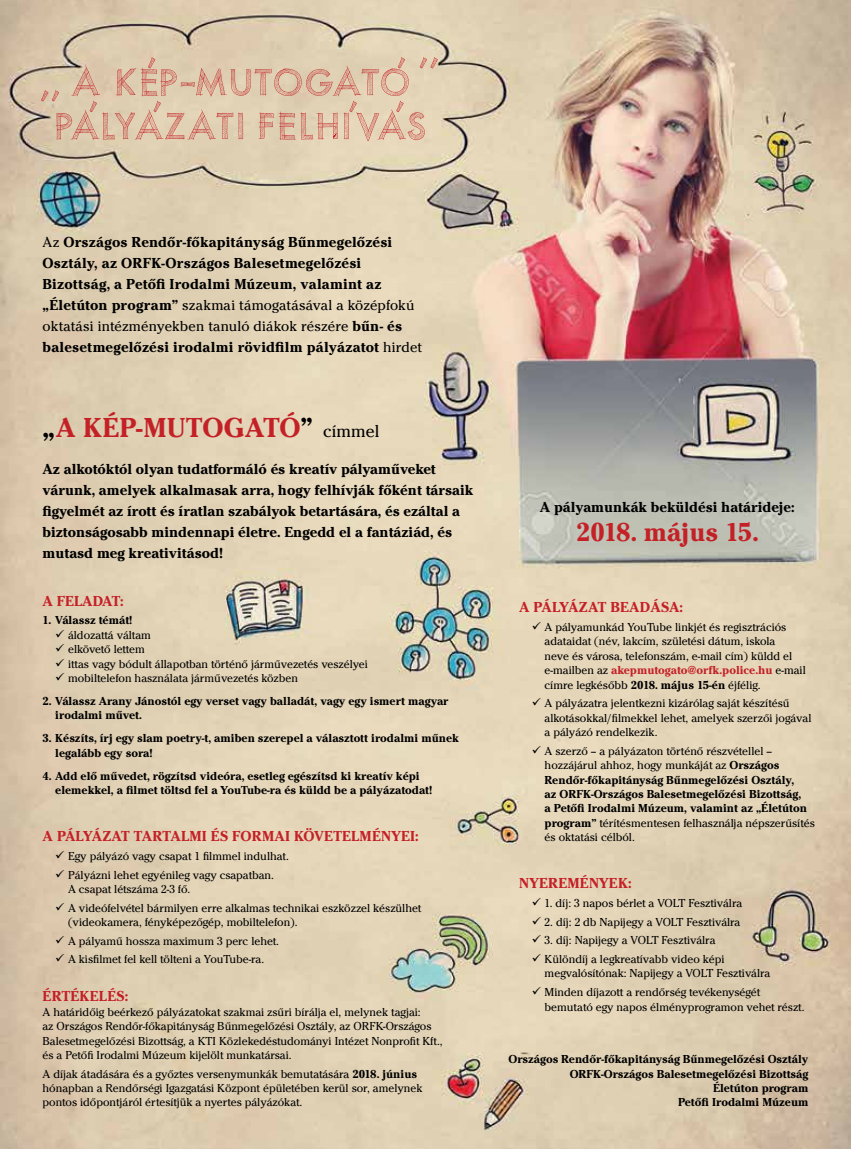
<style>
.page{position:relative;width:851px;height:1149px;background:#fff}
.page>*{position:absolute;margin:0;border:0;box-sizing:border-box;transform-origin:0 0}
.t1{font:700 28.5px "Cheltenham Itc TOT";letter-spacing:.005em;color:#c42127}
.t2{font:700 27px "Cheltenham Itc TOT";color:#c42127}
.t3{font:700 15px/21px "Cheltenham Itc TOT";color:#000}
.t4{font:700 15px "Cheltenham Itc TOT";letter-spacing:.015em;color:#c42127}
.t5{font:12px/14.4px "Cheltenham Itc TOT";color:#000}
.t6{font:700 12px/14.4px "Cheltenham Itc TOT";color:#000}
.s1{font-weight:400}
.s2{color:#000}
.s3{font-weight:400;font-size:18px;color:#000}
.s4{font-weight:700}
.s5{font-weight:700;color:#c42127}
</style>
<div class="page">
<img style="left:0;top:0;width:850px;height:1148px">
<svg style="left:41px;top:57px;width:396px;height:84px;background:#dcc0a7"></svg>
<svg style="left:65px;top:638px;width:12px;height:1px"></svg>
<svg style="left:65px;top:653px;width:12px;height:1px"></svg>
<svg style="left:65px;top:667px;width:12px;height:1px"></svg>
<svg style="left:65px;top:681px;width:12px;height:1px"></svg>
<svg style="left:65px;top:859px;width:12px;height:1px"></svg>
<svg style="left:65px;top:878px;width:12px;height:1px"></svg>
<svg style="left:65px;top:911px;width:12px;height:1px"></svg>
<svg style="left:65px;top:944px;width:12px;height:1px"></svg>
<svg style="left:65px;top:963px;width:12px;height:1px"></svg>
<svg style="left:541px;top:630px;width:12px;height:1px"></svg>
<svg style="left:541px;top:707px;width:12px;height:1px"></svg>
<svg style="left:541px;top:754px;width:12px;height:1px"></svg>
<svg style="left:541px;top:906px;width:12px;height:1px"></svg>
<svg style="left:541px;top:925px;width:12px;height:1px"></svg>
<svg style="left:541px;top:944px;width:12px;height:1px"></svg>
<svg style="left:541px;top:962px;width:12px;height:1px"></svg>
<svg style="left:541px;top:995px;width:12px;height:1px"></svg>
<p class="t3" style="left:43px;top:231px;width:380px"><span class="s1">Az</span> Országos Rendőr-főkapitányság Bűnmegelőzési Osztály, az ORFK-Országos Balesetmegelőzési Bizottság, a Petőfi Irodalmi Múzeum, valamint az „Életúton program” <span class="s1">szakmai támogatásával a középfokú oktatási intézményekben tanuló diákok részére</span> bűn- és balesetmegelőzési irodalmi rövidfilm pályázatot <span class="s1">hirdet</span></p>
<h1 class="t1" style="left:43px;top:410px;width:338px"><span class="s2">„</span>A KÉP-MUTOGATÓ<span class="s2">”</span> <span class="s3">címmel</span></h1>
<p class="t3" style="left:43px;top:458px;width:432px">Az alkotóktól olyan tudatformáló és kreatív pályaműveket várunk, amelyek alkalmasak arra, hogy felhívják főként társaik figyelmét az írott és íratlan szabályok betartására, és ezáltal a biztonságosabb mindennapi életre. Engedd el a fantáziád, és mutasd meg kreativitásod!</p>
<p class="t4" style="left:43px;top:592px;width:83px">A FELADAT:</p>
<p class="t6" style="left:43px;top:613px;width:91px">1. Válassz témát!</p>
<p class="t5" style="left:55px;top:627px;width:97px">✓ áldozattá váltam</p>
<p class="t5" style="left:55px;top:642px;width:91px">✓ elkövető lettem</p>
<p class="t5" style="left:55px;top:656px;width:314px">✓ ittas vagy bódult állapotban történő járművezetés veszélyei</p>
<p class="t5" style="left:55px;top:670px;width:244px">✓ mobiltelefon használata járművezetés közben</p>
<p class="t6" style="left:55px;top:693px;width:395px;text-indent:-13px">2. Válassz Arany Jánostól egy verset vagy balladát, vagy egy ismert magyar irodalmi művet.</p>
<p class="t6" style="left:55px;top:731px;width:405px;text-indent:-13px">3. Készíts, írj egy slam poetry-t, amiben szerepel a választott irodalmi műnek legalább egy sora!</p>
<p class="t6" style="left:55px;top:768px;width:378px;text-indent:-13px">4. Add elő művedet, rögzítsd videóra, esetleg egészítsd ki kreatív képi elemekkel, a filmet töltsd fel a YouTube-ra és küldd be a pályázatodat!</p>
<p class="t4" style="left:43px;top:827px;width:377px">A PÁLYÁZAT TARTALMI ÉS FORMAI KÖVETELMÉNYEI:</p>
<p class="t5" style="left:55px;top:848px;width:235px">✓ Egy pályázó vagy csapat 1 filmmel indulhat.</p>
<p class="t5" style="left:68px;top:867px;width:207px;text-indent:-13px">✓ Pályázni lehet egyénileg vagy csapatban.<br>A csapat létszáma 2-3 fő.</p>
<p class="t5" style="left:68px;top:900px;width:354px;text-indent:-13px">✓ A videófelvétel bármilyen erre alkalmas technikai eszközzel készülhet (videokamera, fényképezőgép, mobiltelefon).</p>
<p class="t5" style="left:55px;top:933px;width:225px">✓ A pályamű hossza maximum 3 perc lehet.</p>
<p class="t5" style="left:55px;top:952px;width:210px">✓ A kisfilmet fel kell tölteni a YouTube-ra.</p>
<p class="t4" style="left:43px;top:987px;width:87px">ÉRTÉKELÉS:</p>
<p class="t5" style="left:43px;top:1004px;width:401px">A határidőig beérkező pályázatokat szakmai zsűri bírálja el, melynek tagjai:<br>az Országos Rendőr-főkapitányság Bűnmegelőzési Osztály, az ORFK-Országos Balesetmegelőzési Bizottság, a KTI Közlekedéstudományi Intézet Nonprofit Kft., és a Petőfi Irodalmi Múzeum kijelölt munkatársai.</p>
<p class="t5" style="left:43px;top:1066px;width:381px">A díjak átadására és a győztes versenymunkák bemutatására <span class="s4">2018. június </span>hónapban a Rendőrségi Igazgatási Központ épületében kerül sor, amelynek pontos időpontjáról értesítjük a nyertes pályázókat.</p>
<p class="t3" style="left:540px;top:497px;width:256px">A pályamunkák beküldési határideje:</p>
<h2 class="t2" style="left:576px;top:516px;width:184px">2018. május 15.</h2>
<p class="t4" style="left:519px;top:598px;width:165px">A PÁLYÁZAT BEADÁSA:</p>
<p class="t5" style="left:544px;top:619px;width:262px;text-indent:-13px">✓ A pályamunkád YouTube linkjét és regisztrációs adataidat (név, lakcím, születési dátum, iskola<br>neve és városa, telefonszám, e-mail cím) küldd el e-mailben az <span class="s5">akepmutogato@orfk.police.hu</span> e-mail címre legkésőbb <span class="s4">2018. május 15-én</span> éjfélig.</p>
<p class="t5" style="left:544px;top:696px;width:268px;text-indent:-13px">✓ A pályázatra jelentkezni kizárólag saját készítésű alkotásokkal/filmekkel lehet, amelyek szerzői jogával a pályázó rendelkezik.</p>
<p class="t6" style="left:544px;top:743px;width:272px;text-indent:-13px">✓ <span class="s1">A szerző – a pályázaton történő részvétellel – hozzájárul ahhoz, hogy munkáját az</span> Országos Rendőr-főkapitányság Bűnmegelőzési Osztály,<br>az ORFK-Országos Balesetmegelőzési Bizottság,<br>a Petőfi Irodalmi Múzeum, valamint az „Életúton program” <span class="s1">térítésmentesen felhasználja népszerűsítés és oktatási célból.</span></p>
<p class="t4" style="left:519px;top:874px;width:114px">NYEREMÉNYEK:</p>
<p class="t5" style="left:531px;top:895px;width:212px">✓ 1. díj: 3 napos bérlet a VOLT Fesztiválra</p>
<p class="t5" style="left:531px;top:914px;width:210px">✓ 2. díj: 2 db Napijegy a VOLT Fesztiválra</p>
<p class="t5" style="left:531px;top:933px;width:185px">✓ 3. díj: Napijegy a VOLT Fesztiválra</p>
<p class="t5" style="left:544px;top:951px;width:227px;text-indent:-13px">✓ Különdíj a legkreatívabb video képi megvalósítónak: Napijegy a VOLT Fesztiválra</p>
<p class="t5" style="left:544px;top:984px;width:261px;text-indent:-13px">✓ Minden díjazott a rendőrség tevékenységét bemutató egy napos élményprogramon vehet részt.</p>
<p class="t6" style="left:508px;top:1051px;width:301px;text-align:right">Országos Rendőr-főkapitányság Bűnmegelőzési Osztály ORFK-Országos Balesetmegelőzési Bizottság<br>Életúton program<br>Petőfi Irodalmi Múzeum</p>
</div>
